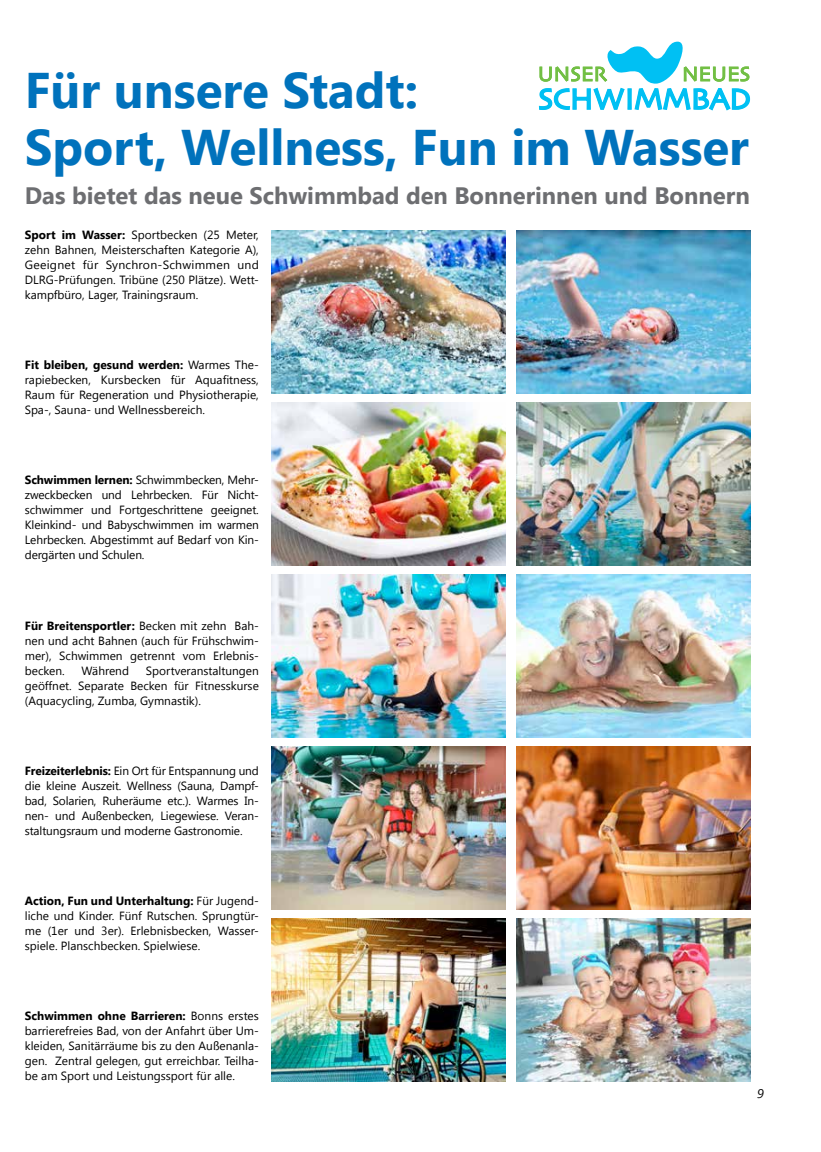
<style>
.page{position:relative;width:821px;height:1152px;background:#fff}
.page>*{position:absolute;margin:0;border:0;box-sizing:border-box;transform-origin:0 0}
.t1{font:700 50px/57.5px "Segoe UI";color:#0072bc}
.t2{font:700 23.75px "Segoe UI";color:#6d6e71}
.t3{font:italic 12.5px "Segoe UI";color:#000}
.t4{font:11.88px/15px "Segoe UI";color:#000;text-align:justify}
.s1{font-weight:700}
</style>
<div class="page">
<img style="left:272px;top:918px;width:234px;height:163px">
<img style="left:272px;top:230px;width:234px;height:163px">
<img style="left:272px;top:574px;width:234px;height:163px">
<img style="left:272px;top:402px;width:234px;height:163px">
<img style="left:516px;top:402px;width:233px;height:163px">
<svg style="left:538px;top:42px;width:211px;height:68px"></svg>
<img style="left:516px;top:746px;width:233px;height:163px">
<img style="left:516px;top:574px;width:233px;height:163px">
<img style="left:516px;top:230px;width:233px;height:163px">
<img style="left:516px;top:918px;width:233px;height:163px">
<img style="left:272px;top:746px;width:234px;height:163px">
<h1 class="t1" style="left:25px;top:59px;width:725px">Für unsere Stadt:<br>Sport, Wellness, Fun im Wasser</h1>
<h2 class="t2" style="left:25px;top:179px;width:726px">Das bietet das neue Schwimmbad den Bonnerinnen und Bonnern</h2>
<p class="t4" style="left:25px;top:227px;width:235px"><span class="s1">Sport im Wasser:</span> Sportbecken (25 Meter, zehn Bahnen, Meisterschaften Kategorie A), Geeignet für Synchron-Schwimmen und DLRG-Prüfungen. Tribüne (250 Plätze). Wett&shy;kampfbüro, Lager, Trainingsraum.</p>
<p class="t4" style="left:25px;top:357px;width:235px"><span class="s1">Fit bleiben, gesund werden:</span> Warmes The&shy;rapiebecken, Kursbecken für Aquafitness, Raum für Regeneration und Physiotherapie, Spa-, Sauna- und Wellnessbereich.</p>
<p class="t4" style="left:25px;top:472px;width:235px"><span class="s1">Schwimmen lernen:</span> Schwimmbecken, Mehr&shy;zweckbecken und Lehrbecken. Für Nicht&shy;schwimmer und Fortgeschrittene geeignet.<br>Kleinkind- und Babyschwimmen im warmen Lehrbecken. Abgestimmt auf Bedarf von Kin&shy;dergärten und Schulen.</p>
<p class="t4" style="left:25px;top:617px;width:235px"><span class="s1">Für Breitensportler:</span> Becken mit zehn Bah&shy;nen und acht Bahnen (auch für Frühschwim&shy;mer), Schwimmen getrennt vom Erlebnis&shy;becken.</p>
<p class="t4" style="left:25px;top:662px;width:235px;text-indent:121px">Sportveranstaltungen geöffnet. Separate Becken für Fitnesskurse (Aquacycling, Zumba, Gymnastik).</p>
<p class="t4" style="left:82px;top:662px;width:49px">Während</p>
<p class="t4" style="left:25px;top:762px;width:235px"><span class="s1">Freizeiterlebnis:</span> Ein Ort für Entspannung und die kleine Auszeit. Wellness (Sauna, Dampf&shy;bad, Solarien, Ruheräume etc.). Warmes In&shy;nen- und Außenbecken, Liegewiese. Veran&shy;staltungsraum und moderne Gastronomie.</p>
<p class="t4" style="left:25px;top:893px;width:235px"><span class="s1">Action, Fun und Unterhaltung:</span> Für Jugend&shy;liche und Kinder. Fünf Rutschen. Sprungtür&shy;me (1er und 3er). Erlebnisbecken, Wasser&shy;spiele. Planschbecken. Spielwiese.</p>
<p class="t4" style="left:25px;top:1007px;width:235px"><span class="s1">Schwimmen ohne Barrieren:</span> Bonns erstes barrierefreies Bad, von der Anfahrt über Um&shy;kleiden, Sanitärräume bis zu den Außenanla&shy;gen. Zentral gelegen, gut erreichbar. Teilha&shy;be am Sport und Leistungssport für alle.</p>
<p class="t3" style="left:756px;top:1084px;width:8px">9</p>
</div>
